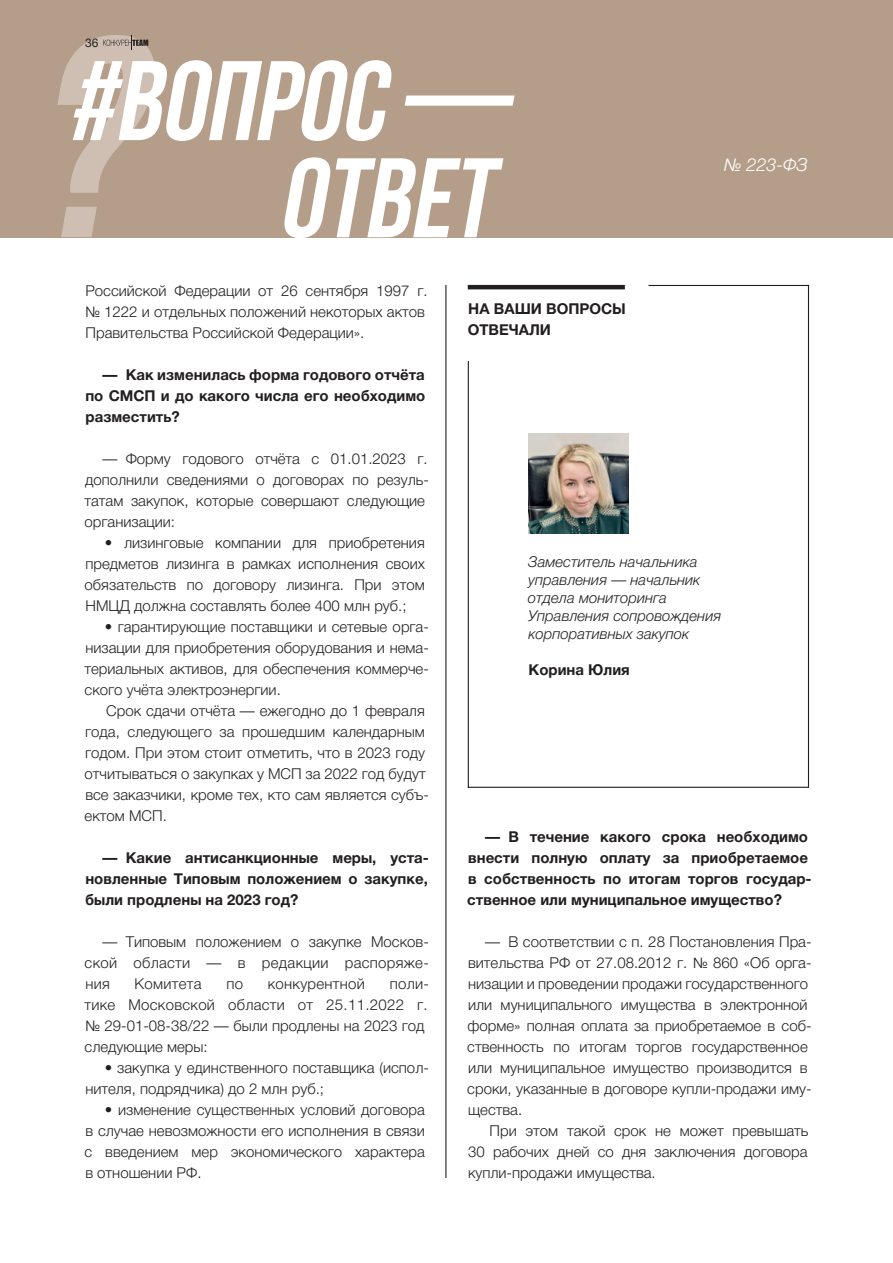
<style>
.page{position:relative;width:893px;height:1263px;background:#fff}
.page>*{position:absolute;margin:0;border:0;box-sizing:border-box;transform-origin:0 0}
.Основной_текст{font:italic 300 18px "Helvetica Neue Cyr";color:#fff}
.t1{font:300 15px/21px "Helvetica Neue Cyr";color:#231f20}
.t2{font:700 15px/21px "Helvetica Neue Cyr";color:#231f20;text-align:justify}
.t3{font:italic 300 15px "Helvetica Neue Cyr";color:#231f20}
.t4{font:300 15px/21px "Helvetica Neue Cyr";letter-spacing:.02em;color:#231f20;text-align:right}
.t5{font:12px "Helvetica Neue Cyr";color:#231f20}
</style>
<div class="page">
<div style="left:0;top:0;width:893px;height:237px;background:#b59e89"></div>
<hr style="left:445px;top:285px;width:1px;height:893px;background:#231f20">
<img style="left:528px;top:434px;width:100px;height:100px">
<hr style="left:468px;top:285px;width:157px;height:4px;background:#231f20">
<hr style="left:468px;top:787px;width:341px;height:1px;background:#231f20">
<hr style="left:648px;top:285px;width:161px;height:1px;background:#231f20">
<hr style="left:808px;top:285px;width:1px;height:502px;background:#231f20">
<hr style="left:468px;top:361px;width:1px;height:427px;background:#231f20">
<svg style="left:42px;top:35px;width:472px;height:203px"></svg>
<p class="t5" style="left:85px;top:36px;width:15px">36</p>
<p class="Основной_текст" style="left:724px;top:155px;width:85px">№ 223-ФЗ</p>
<p class="t1" style="left:86px;top:280px;width:344px">Российской Федерации от 26 сентября 1997 г. № 1222 и отдельных положений некоторых актов<br>Правительства Российской Федерации».</p>
<p class="t2" style="left:85px;top:364px;width:342px;text-indent:17px">— Как изменилась форма годового отчёта по СМСП и до какого числа его необходимо разместить?</p>
<p class="t1" style="left:84px;top:448px;width:346px;text-indent:18px">— Форму годового отчёта с 01.01.2023 г. дополнили сведениями о договорах по резуль&shy;татам закупок, которые совершают следующие организации:</p>
<p class="t1" style="left:85px;top:532px;width:342px;text-align:justify;text-indent:20px">• лизинговые компании для приобретения предметов лизинга в рамках исполнения своих обязательств по договору лизинга. При этом НМЦД должна составлять более 400 млн руб.;</p>
<p class="t1" style="left:84px;top:616px;width:346px;text-align:justify;text-indent:20px">• гарантирующие поставщики и сетевые орга&shy;низации для приобретения оборудования и нема&shy;териальных активов, для обеспечения коммерче&shy;ского учёта электроэнергии.</p>
<p class="t1" style="left:85px;top:700px;width:346px;text-indent:22px">Срок сдачи отчёта — ежегодно до 1 февраля года, следующего за прошедшим календарным годом. При этом стоит отметить, что в 2023 году отчитываться о закупках у МСП за 2022 год будут все заказчики, кроме тех, кто сам является субъ&shy;ектом МСП.</p>
<p class="t2" style="left:85px;top:847px;width:345px;text-indent:17px">— Какие антисанкционные меры, уста&shy;новленные Типовым положением о закупке, были продлены на 2023 год?</p>
<p class="t1" style="left:85px;top:931px;width:346px;text-align:right">— Типовым положением о закупке Москов&shy;ской области — в редакции распоряже-</p>
<p class="t1" style="left:85px;top:973px;width:26px">ния</p>
<p class="t4" style="left:135px;top:973px;width:69px">Комитета</p>
<p class="t1" style="left:226px;top:973px;width:18px">по</p>
<p class="t4" style="left:268px;top:973px;width:99px">конкурентной</p>
<p class="t4" style="left:84px;top:973px;width:346px">поли-<br>тике Московской области от 25.11.2022 г.</p>
<p class="t1" style="left:85px;top:1015px;width:341px">№ 29-01-08-38/22 — были продлены на 2023 год следующие меры:</p>
<p class="t1" style="left:85px;top:1057px;width:345px;text-indent:20px">• закупка у единственного поставщика (испол&shy;нителя, подрядчика) до 2 млн руб.;</p>
<p class="t1" style="left:85px;top:1099px;width:342px;text-align:justify;text-indent:20px">• изменение существенных условий договора в случае невозможности его исполнения в связи с введением мер экономического характера в отношении РФ.</p>
<p class="t2" style="left:468px;top:299px;width:159px">НА ВАШИ ВОПРОСЫ</p>
<p class="t2" style="left:468px;top:320px;width:85px">ОТВЕЧАЛИ</p>
<p class="t3" style="left:528px;top:554px;width:171px">Заместитель начальника</p>
<p class="t3" style="left:528px;top:572px;width:173px">управления — начальник</p>
<p class="t3" style="left:528px;top:590px;width:141px">отдела мониторинга</p>
<p class="t3" style="left:528px;top:608px;width:194px">Управления сопровождения</p>
<p class="t3" style="left:528px;top:626px;width:162px">корпоративных закупок</p>
<p class="t2" style="left:528px;top:659px;width:103px">Корина Юлия</p>
<p class="t2" style="left:467px;top:826px;width:346px;text-align:left;text-indent:18px">— В течение какого срока необходимо внести полную оплату за приобретаемое в собственность по итогам торгов государ&shy;ственное или муниципальное имущество?</p>
<p class="t1" style="left:467px;top:931px;width:346px;text-indent:18px">— В соответствии с п. 28 Постановления Пра&shy;вительства РФ от 27.08.2012 г. № 860 «Об орга&shy;низации и проведении продажи государственного или муниципального имущества в электронной форме» полная оплата за приобретаемое в соб&shy;ственность по итогам торгов государственное или муниципальное имущество производится в сроки, указанные в договоре купли-продажи иму&shy;щества.</p>
<p class="t1" style="left:468px;top:1120px;width:342px;text-align:justify;text-indent:22px">При этом такой срок не может превышать 30 рабочих дней со дня заключения договора купли-продажи имущества.</p>
</div>
